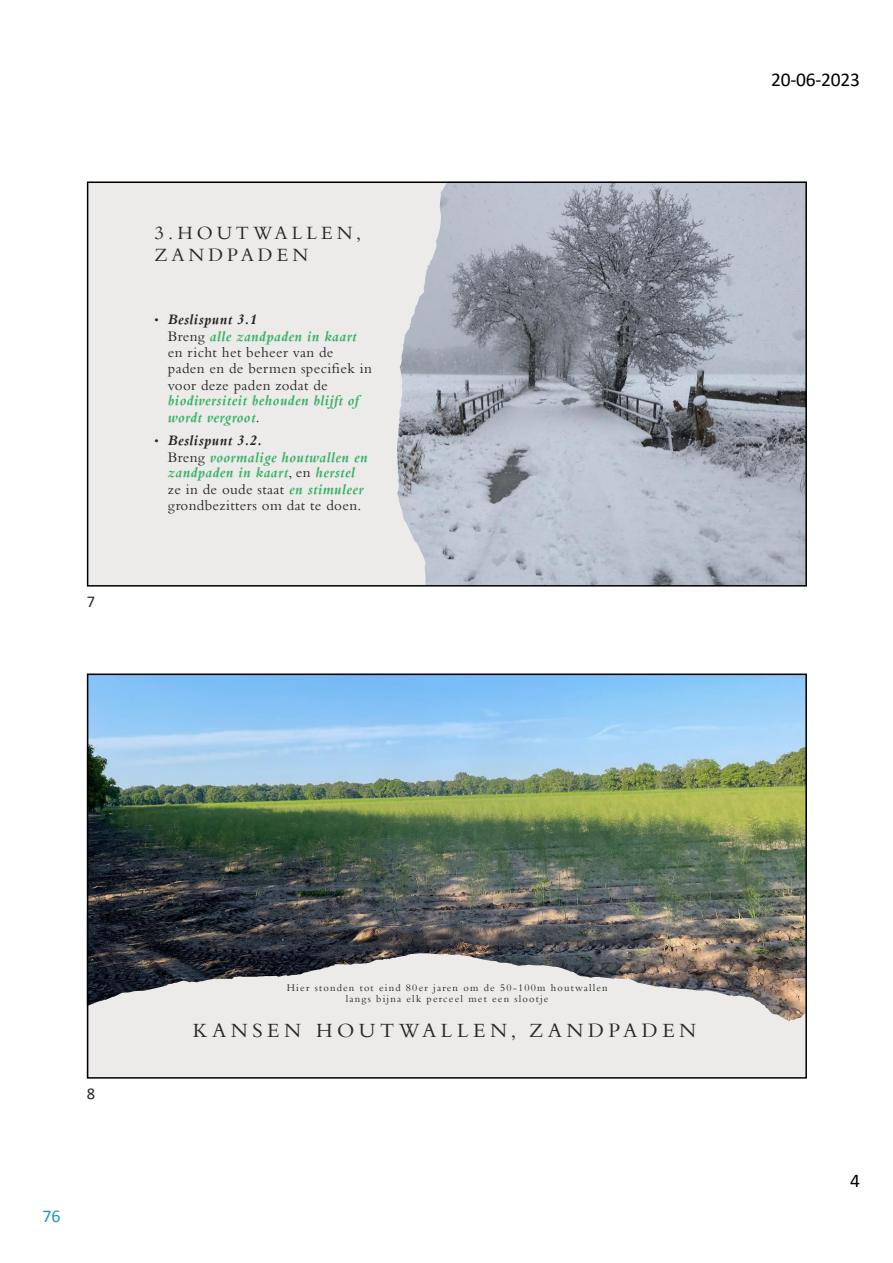
<style>
.page{position:relative;width:893px;height:1263px;background:#fff}
.page>*{position:absolute;margin:0;border:0;box-sizing:border-box;transform-origin:0 0}
.t1{font:21px "Bembo";letter-spacing:.215em;color:#262626}
.t2{font:19.5px/22.4px "Bembo";letter-spacing:.205em;color:#262626}
.t3{font:19.5px "Calibri";letter-spacing:-.01em;color:#000}
.t4{font:18px "Calibri";color:#2194bf}
.t5{font:16.5px "Calibri";color:#262626}
.t6{font:15px/16.5px "Bembo";letter-spacing:.025em;color:#262626}
.t7{font:italic 700 15px/16.5px "Bembo";letter-spacing:.025em;color:#3bb16a}
.t8{font:10.5px/10.5px "Bembo";letter-spacing:.115em;color:#262626;text-align:center}
.s1{font-family:"Arial";font-size:12px}
.s2{font-weight:700;font-style:italic}
.s3{font-weight:700;font-style:italic;color:#3bb16a}
.s4{font-weight:400;font-style:normal;color:#262626}
.s5{font-family:"Arial";font-weight:400;font-style:normal;font-size:12px;color:#262626}
.s6{color:#262626}
</style>
<div class="page">
<div style="left:87px;top:182px;width:410px;height:404px;background:#ecebe9"></div>
<img style="left:397px;top:185px;width:407px;height:398px">
<div style="left:87px;top:182px;width:720px;height:404px;border:2px solid #000"></div>
<img style="left:565px;top:677px;width:239px;height:237px">
<div style="left:87px;top:914px;width:720px;height:165px;background:#82766a;opacity:.15"></div>
<img style="left:90px;top:677px;width:475px;height:329px">
<div style="left:87px;top:674px;width:720px;height:405px;border:2px solid #000"></div>
<p class="t5" style="left:87px;top:590px;width:10px">7</p>
<p class="t2" style="left:154px;top:221px;width:208px">3.HOUTWALLEN,<br>ZANDPADEN</p>
<p class="t6" style="left:168px;top:311px;width:206px;text-indent:-14px"><span class="s1">•</span> <span class="s2">Beslispunt 3.1<br></span>Breng <span class="s3">alle zandpaden in kaart </span>en richt het beheer van de paden en de bermen specifiek in voor deze paden zodat de</p>
<p class="t7" style="left:168px;top:392px;width:193px">biodiversiteit behouden blijft of wordt vergroot<span class="s4">.</span></p>
<p class="t7" style="left:168px;top:432px;width:201px;text-indent:-14px"><span class="s5">•</span> <span class="s6">Beslispunt 3.2.<br></span><span class="s4">Breng</span> voormalige houtwallen en</p>
<p class="t6" style="left:168px;top:464px;width:197px"><span class="s3">zandpaden in kaart</span>, en <span class="s3">herstel </span>ze in de oude staat <span class="s3">en stimuleer </span>grondbezitters om dat te doen.</p>
<p class="t3" style="left:771px;top:66px;width:90px">20-06-2023</p>
<p class="t5" style="left:87px;top:1082px;width:10px">8</p>
<p class="t4" style="left:43px;top:1205px;width:20px">76</p>
<p class="t8" style="left:287px;top:982px;width:322px">Hier stonden tot eind 80er jaren om de 50-100m houtwallen langs bijna elk perceel met een slootje</p>
<p class="t1" style="left:193px;top:1018px;width:505px">KANSEN HOUTWALLEN, ZANDPADEN</p>
<p class="t3" style="left:850px;top:1167px;width:11px">4</p>
</div>
